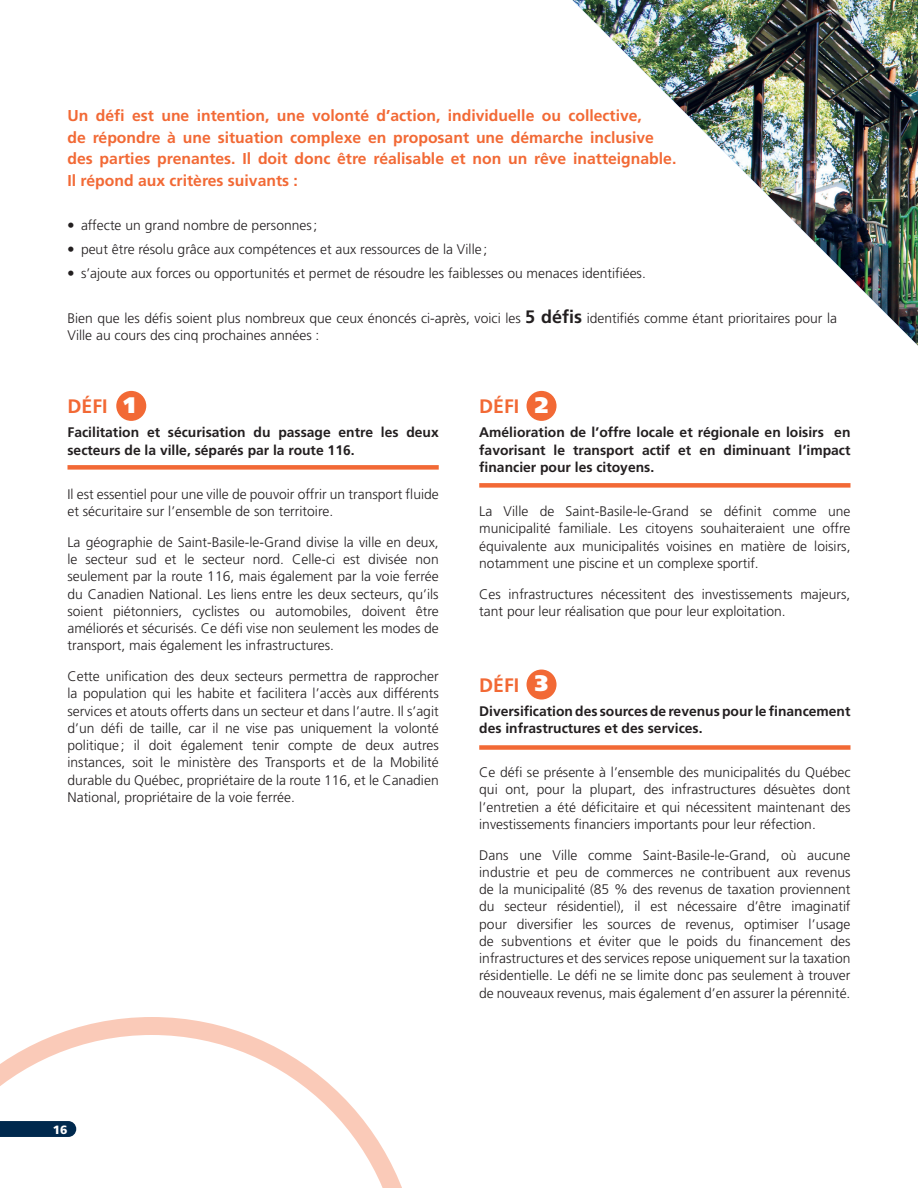
<style>
.page{position:relative;width:918px;height:1188px;background:#fff}
.page>*{position:absolute;margin:0;border:0;box-sizing:border-box;transform-origin:0 0}
.t1{font:900 22.5px "Frutiger LT Pro";color:#fff}
.t2{font:700 19.5px "Frutiger LT Pro";color:#f26935}
.t3{font:700 15.75px/21.8px "Frutiger LT Pro";color:#f26935}
.t4{font:300 13.8px/17.2px "Frutiger LT Pro";color:#231f20;text-align:justify}
.t5{font:700 13.8px/17.2px "Frutiger LT Pro";color:#231f20}
.t6{font:900 12px "Frutiger LT Pro";color:#fff}
.s1{font-weight:900}
.s2{font-weight:700;font-size:18px}
</style>
<div class="page">
<div style="left:68px;top:465px;width:371px;height:5px;background:#f26935"></div>
<div style="left:116px;top:391px;width:30px;height:30px;background:#f26935;border-radius:50%"></div>
<div style="left:479px;top:483px;width:371px;height:5px;background:#f26935"></div>
<div style="left:527px;top:391px;width:30px;height:30px;background:#f26935;border-radius:50%"></div>
<div style="left:479px;top:745px;width:371px;height:5px;background:#f26935"></div>
<div style="left:527px;top:670px;width:30px;height:30px;background:#f26935;border-radius:50%"></div>
<svg style="left:0;top:1017px;width:402px;height:171px"></svg>
<img style="left:572px;top:0;width:346px;height:346px">
<svg style="left:0;top:1121px;width:76px;height:16px"></svg>
<p class="t3" style="left:68px;top:105px;width:610px">Un défi est une intention, une volonté d’action, individuelle ou collective,<br>de répondre à une situation complexe en proposant une démarche inclusive des parties prenantes. Il doit donc être réalisable et non un rêve inatteignable.<br>Il répond aux critères suivants :</p>
<p class="t4" style="left:68px;top:217px;width:251px"><span class="s1">•</span> affecte un grand nombre de personnes;</p>
<p class="t4" style="left:68px;top:241px;width:421px"><span class="s1">•</span> peut être résolu grâce aux compétences et aux ressources de la Ville;</p>
<p class="t4" style="left:68px;top:265px;width:580px"><span class="s1">•</span> s’ajoute aux forces ou opportunités et permet de résoudre les faiblesses ou menaces identifiées.</p>
<p class="t4" style="left:68px;top:309px;width:771px">Bien que les défis soient plus nombreux que ceux énoncés ci-après, voici les <span class="s2">5 défis</span> identifiés comme étant prioritaires pour la<br>Ville au cours des cinq prochaines années :</p>
<p class="t2" style="left:68px;top:395px;width:42px">DÉFI</p>
<p class="t5" style="left:68px;top:424px;width:373px">Facilitation et sécurisation du passage entre les deux secteurs de la ville, séparés par la route 116.</p>
<p class="t4" style="left:68px;top:485px;width:373px">Il est essentiel pour une ville de pouvoir offrir un transport fluide et sécuritaire sur l’ensemble de son territoire.</p>
<p class="t4" style="left:68px;top:533px;width:373px">La géographie de Saint-Basile-le-Grand divise la ville en deux, le secteur sud et le secteur nord. Celle-ci est divisée non seulement par la route 116, mais également par la voie ferrée du Canadien National. Les liens entre les deux secteurs, qu’ils soient piétonniers, cyclistes ou automobiles, doivent être améliorés et sécurisés. Ce défi vise non seulement les modes de transport, mais également les infrastructures.</p>
<p class="t4" style="left:68px;top:668px;width:373px">Cette unification des deux secteurs permettra de rapprocher la population qui les habite et facilitera l’accès aux différents services et atouts offerts dans un secteur et dans l’autre. Il s’agit d’un défi de taille, car il ne vise pas uniquement la volonté politique; il doit également tenir compte de deux autres instances, soit le ministère des Transports et de la Mobilité durable du Québec, propriétaire de la route 116, et le Canadien National, propriétaire de la voie ferrée.</p>
<p class="t2" style="left:479px;top:395px;width:42px">DÉFI</p>
<p class="t5" style="left:479px;top:424px;width:373px;text-align:justify">Amélioration de l’offre locale et régionale en loisirs en favorisant le transport actif et en diminuant l’impact financier pour les citoyens.</p>
<p class="t4" style="left:479px;top:503px;width:373px">La Ville de Saint-Basile-le-Grand se définit comme une municipalité familiale. Les citoyens souhaiteraient une offre équivalente aux municipalités voisines en matière de loisirs, notamment une piscine et un complexe sportif.</p>
<p class="t4" style="left:479px;top:585px;width:373px">Ces infrastructures nécessitent des investissements majeurs, tant pour leur réalisation que pour leur exploitation.</p>
<p class="t1" style="left:124px;top:391px;width:13px">1</p>
<p class="t1" style="left:535px;top:391px;width:15px">2</p>
<p class="t2" style="left:479px;top:673px;width:42px">DÉFI</p>
<p class="t5" style="left:479px;top:702px;width:373px">Diversification des sources de revenus pour le financement des infrastructures et des services.</p>
<p class="t4" style="left:479px;top:764px;width:373px">Ce défi se présente à l’ensemble des municipalités du Québec qui ont, pour la plupart, des infrastructures désuètes dont l’entretien a été déficitaire et qui nécessitent maintenant des investissements financiers importants pour leur réfection.</p>
<p class="t4" style="left:479px;top:846px;width:373px">Dans une Ville comme Saint-Basile-le-Grand, où aucune industrie et peu de commerces ne contribuent aux revenus de la municipalité (85 % des revenus de taxation proviennent du secteur résidentiel), il est nécessaire d’être imaginatif pour diversifier les sources de revenus, optimiser l’usage de subventions et éviter que le poids du financement des infrastructures et des services repose uniquement sur la taxation résidentielle. Le défi ne se limite donc pas seulement à trouver de nouveaux revenus, mais également d’en assurer la pérennité.</p>
<p class="t1" style="left:535px;top:670px;width:15px">3</p>
<p class="t6" style="left:53px;top:1122px;width:16px">16</p>
</div>
